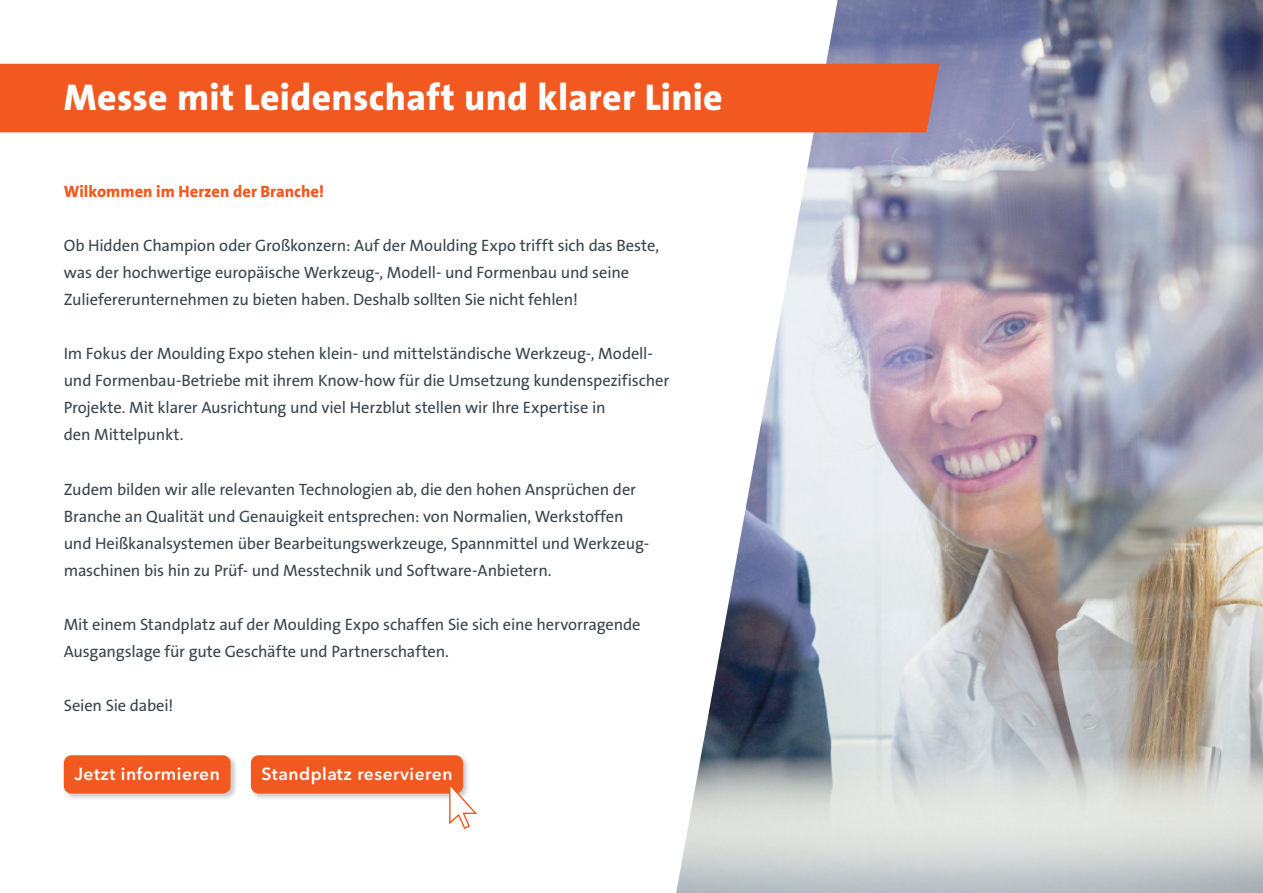
<style>
.page{position:relative;width:1263px;height:893px;background:#fff}
.page>*{position:absolute;margin:0;border:0;box-sizing:border-box;transform-origin:0 0}
.t1{font:800 37.5px "The Sans B W8";letter-spacing:.005em;color:#fff}
.t2{font:600 17.4px "Avenir Next LT Pro";letter-spacing:.03em;color:#fff}
.t3{font:16.5px/27px "The Sans B W5 Plain";letter-spacing:-.01em;color:#38454d}
.t4{font:800 16.5px "The Sans B W8";color:#f15921}
</style>
<div class="page">
<img style="left:676px;top:0;width:587px;height:893px">
<div style="left:0;top:64px;width:939px;height:68px;background:#f15921"></div>
<div style="left:62px;top:754px;width:176px;height:47px;background:#231f20;opacity:.25"></div>
<div style="left:64px;top:755px;width:167px;height:38px;background:#f15921;border-radius:8px"></div>
<div style="left:249px;top:754px;width:222px;height:47px;background:#231f20;opacity:.25"></div>
<div style="left:251px;top:755px;width:212px;height:38px;background:#f15921;border-radius:8px"></div>
<svg style="left:448px;top:781px;width:29px;height:48px"></svg>
<p class="t1" style="left:64px;top:73px;width:660px">Messe mit Leidenschaft und klarer Linie</p>
<p class="t4" style="left:64px;top:181px;width:262px">Wilkommen im Herzen der Branche!</p>
<p class="t3" style="left:64px;top:232px;width:597px">Ob Hidden Champion oder Großkonzern: Auf der Moulding Expo trifft sich das Beste, was der hochwertige europäische Werkzeug-, Modell- und Formenbau und seine<br>Zuliefererunternehmen zu bieten haben. Deshalb sollten Sie nicht fehlen!</p>
<p class="t3" style="left:64px;top:340px;width:591px">Im Fokus der Moulding Expo stehen klein- und mittelständische Werkzeug-, Modell-</p>
<p class="t3" style="left:64px;top:367px;width:607px">und Formenbau-Betriebe mit ihrem Know-how für die Umsetzung kundenspezifischer<br>Projekte. Mit klarer Ausrichtung und viel Herzblut stellen wir Ihre Expertise in</p>
<p class="t3" style="left:64px;top:421px;width:121px">den Mittelpunkt.</p>
<p class="t3" style="left:64px;top:475px;width:587px">Zudem bilden wir alle relevanten Technologien ab, die den hohen Ansprüchen der Branche an Qualität und Genauigkeit entsprechen: von Normalien, Werkstoffen und Heißkanalsystemen über Bearbeitungswerkzeuge, Spannmittel und Werkzeug&shy;maschinen bis hin zu Prüf- und Messtechnik und Software-Anbietern.</p>
<p class="t3" style="left:64px;top:610px;width:578px">Mit einem Standplatz auf der Moulding Expo schaffen Sie sich eine hervorragende</p>
<p class="t3" style="left:64px;top:637px;width:387px">Ausgangslage für gute Geschäfte und Partnerschaften.</p>
<p class="t3" style="left:64px;top:691px;width:111px">Seien Sie dabei!</p>
<p class="t2" style="left:74px;top:763px;width:147px">Jetzt informieren</p>
<p class="t2" style="left:261px;top:763px;width:192px">Standplatz reservieren</p>
</div>
